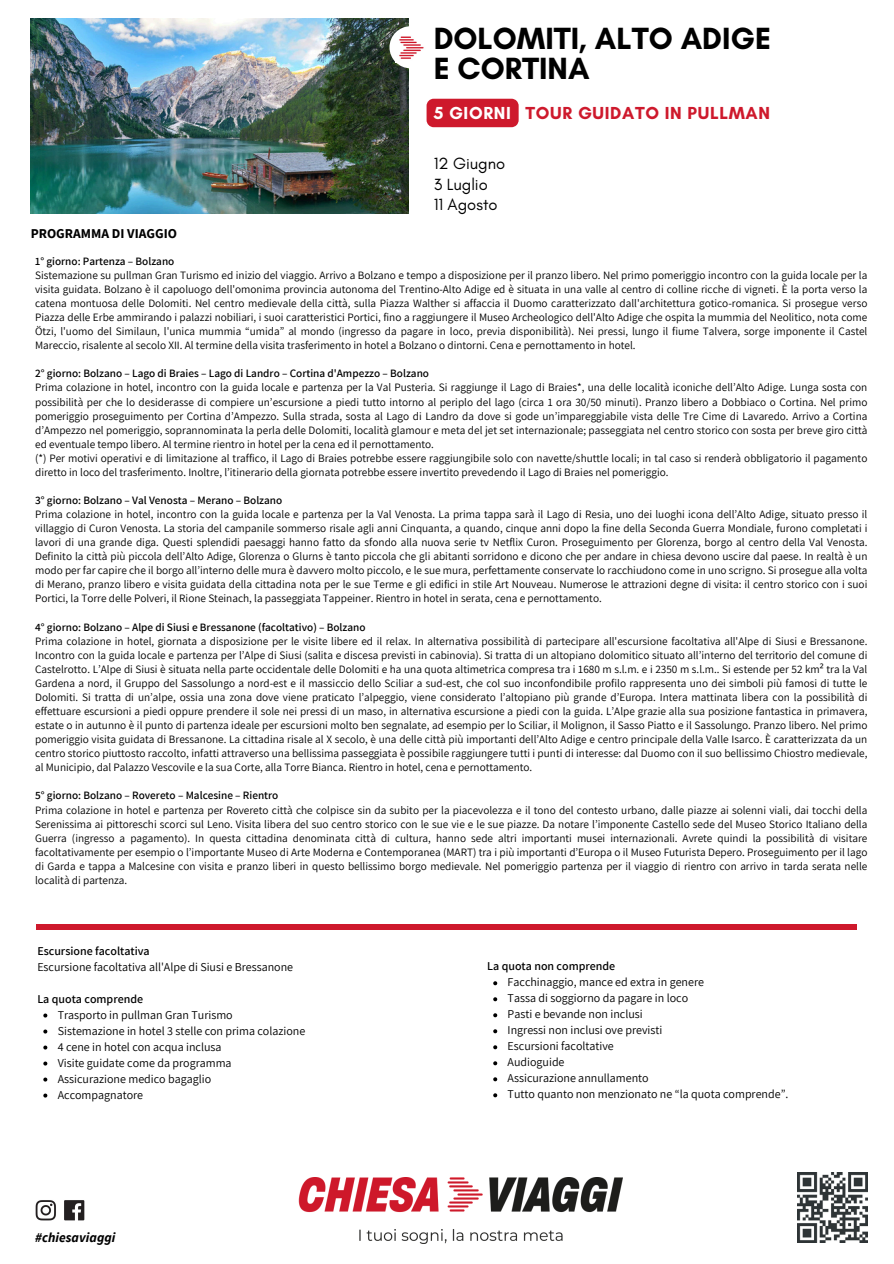
<style>
.page{position:relative;width:894px;height:1264px;background:#fff}
.page>*{position:absolute;margin:0;border:0;box-sizing:border-box;transform-origin:0 0}
.t1{font:700 31.2px/30.3px "Glacial Indifference";color:#000}
.t2{font:700 17.7px "Glacial Indifference";letter-spacing:.035em;color:#ce192c}
.t3{font:700 17.7px "Glacial Indifference";letter-spacing:.035em;color:#fff}
.t4{font:16.5px/20.2px "Glacial Indifference";color:#000}
.t5{font:700 13.5px "Source Sans Pro";color:#000}
.t6{font:italic 700 13.5px "Source Sans Pro";letter-spacing:.005em;color:#000}
.t7{font:12px "Assistant";color:#000}
.t8{font:600 12px "Assistant";color:#000}
.t9{font:11.25px/14.1px "Assistant";color:#000;text-align:justify}
.t10{font:600 11.25px "Assistant";color:#000}
.s1{font-family:"Noto Sans"}
</style>
<div class="page">
<div style="left:36px;top:924px;width:820px;height:5px;background:#ce192c"></div>
<img style="left:31px;top:19px;width:378px;height:195px">
<div style="left:389px;top:26px;width:42px;height:42px;background:#fff;border-radius:50%"></div>
<img style="left:395px;top:36px;width:29px;height:27px">
<img style="left:298px;top:1177px;width:324px;height:65px">
<img style="left:797px;top:1172px;width:70px;height:70px">
<img style="left:35px;top:1200px;width:50px;height:21px">
<svg style="left:43px;top:1013px;width:4px;height:4px"></svg>
<svg style="left:43px;top:1029px;width:4px;height:4px"></svg>
<svg style="left:43px;top:1045px;width:4px;height:4px"></svg>
<svg style="left:43px;top:1061px;width:4px;height:4px"></svg>
<svg style="left:43px;top:1077px;width:4px;height:4px"></svg>
<svg style="left:43px;top:1093px;width:4px;height:4px"></svg>
<svg style="left:493px;top:981px;width:4px;height:4px"></svg>
<svg style="left:493px;top:997px;width:4px;height:4px"></svg>
<svg style="left:493px;top:1013px;width:4px;height:4px"></svg>
<svg style="left:493px;top:1029px;width:4px;height:4px"></svg>
<svg style="left:493px;top:1045px;width:4px;height:4px"></svg>
<svg style="left:493px;top:1061px;width:4px;height:4px"></svg>
<svg style="left:493px;top:1077px;width:4px;height:4px"></svg>
<svg style="left:493px;top:1093px;width:4px;height:4px"></svg>
<div style="left:426px;top:99px;width:92px;height:28px;background:#ce192c"></div>
<p class="t1" style="left:433px;top:23px;width:339px">DOLOMITI, ALTO ADIGE<br>E CORTINA</p>
<p class="t3" style="left:433px;top:102px;width:79px">5 GIORNI</p>
<p class="t2" style="left:525px;top:102px;width:246px">TOUR GUIDATO IN PULLMAN</p>
<p class="t5" style="left:31px;top:225px;width:148px">PROGRAMMA DI VIAGGIO</p>
<p class="t4" style="left:433px;top:153px;width:73px">12 Giugno<br>3 Luglio<br>11 Agosto</p>
<h2 class="t10" style="left:35px;top:253px;width:141px">1° giorno: Partenza – Bolzano</h2>
<h3 class="t9" style="left:35px;top:268px;width:833px">Sistemazione su pullman Gran Turismo ed inizio del viaggio. Arrivo a Bolzano e tempo a disposizione per il pranzo libero. Nel primo pomeriggio incontro con la guida locale per la visita guidata. Bolzano è il capoluogo dell'omonima provincia autonoma del Trentino-Alto Adige ed è situata in una valle al centro di colline ricche di vigneti. È la porta verso la catena montuosa delle Dolomiti. Nel centro medievale della città, sulla Piazza Walther si affaccia il Duomo caratterizzato dall'architettura gotico-romanica. Si prosegue verso Piazza delle Erbe ammirando i palazzi nobiliari, i suoi caratteristici Portici, fino a raggiungere il Museo Archeologico dell'Alto Adige che ospita la mummia del Neolitico, nota come Ötzi, l'uomo del Similaun, l'unica mummia “umida” al mondo (ingresso da pagare in loco, previa disponibilità). Nei pressi, lungo il fiume Talvera, sorge imponente il Castel Mareccio, risalente al secolo XII. Al termine della visita trasferimento in hotel a Bolzano o dintorni. Cena e pernottamento in hotel.</h3>
<p class="t10" style="left:35px;top:366px;width:395px">2° giorno: Bolzano – Lago di Braies – Lago di Landro – Cortina d'Ampezzo – Bolzano</p>
<p class="t9" style="left:35px;top:380px;width:833px">Prima colazione in hotel, incontro con la guida locale e partenza per la Val Pusteria. Si raggiunge il Lago di Braies*, una delle località iconiche dell’Alto Adige. Lunga sosta con possibilità per che lo desiderasse di compiere un’escursione a piedi tutto intorno al periplo del lago (circa 1 ora 30/50 minuti). Pranzo libero a Dobbiaco o Cortina. Nel primo pomeriggio proseguimento per Cortina d’Ampezzo. Sulla strada, sosta al Lago di Landro da dove si gode un’impareggiabile vista delle Tre Cime di Lavaredo. Arrivo a Cortina d’Ampezzo nel pomeriggio, soprannominata la perla delle Dolomiti, località glamour e meta del jet set internazionale; passeggiata nel centro storico con sosta per breve giro città ed eventuale tempo libero. Al termine rientro in hotel per la cena ed il pernottamento.</p>
<p class="t9" style="left:35px;top:450px;width:833px">(*) Per motivi operativi e di limitazione al traffico, il Lago di Braies potrebbe essere raggiungibile solo con navette/shuttle locali; in tal caso si renderà obbligatorio il pagamento diretto in loco del trasferimento. Inoltre, l’itinerario della giornata potrebbe essere invertito prevedendo il Lago di Braies nel pomeriggio.</p>
<p class="t10" style="left:35px;top:492px;width:249px">3° giorno: Bolzano – Val Venosta – Merano – Bolzano</p>
<p class="t9" style="left:35px;top:507px;width:833px">Prima colazione in hotel, incontro con la guida locale e partenza per la Val Venosta. La prima tappa sarà il Lago di Resia, uno dei luoghi icona dell’Alto Adige, situato presso il villaggio di Curon Venosta. La storia del campanile sommerso risale agli anni Cinquanta, a quando, cinque anni dopo la fine della Seconda Guerra Mondiale, furono completati i lavori di una grande diga. Questi splendidi paesaggi hanno fatto da sfondo alla nuova serie tv Netflix Curon. Proseguimento per Glorenza, borgo al centro della Val Venosta.<br>Definito la città più piccola dell’Alto Adige, Glorenza o Glurns è tanto piccola che gli abitanti sorridono e dicono che per andare in chiesa devono uscire dal paese. In realtà è un modo per far capire che il borgo all’interno delle mura è davvero molto piccolo, e le sue mura, perfettamente conservate lo racchiudono come in uno scrigno. Si prosegue alla volta di Merano, pranzo libero e visita guidata della cittadina nota per le sue Terme e gli edifici in stile Art Nouveau. Numerose le attrazioni degne di visita: il centro storico con i suoi Portici, la Torre delle Polveri, il Rione Steinach, la passeggiata Tappeiner. Rientro in hotel in serata, cena e pernottamento.</p>
<p class="t10" style="left:35px;top:619px;width:332px">4° giorno: Bolzano – Alpe di Siusi e Bressanone (facoltativo) – Bolzano</p>
<p class="t9" style="left:35px;top:633px;width:833px">Prima colazione in hotel, giornata a disposizione per le visite libere ed il relax. In alternativa possibilità di partecipare all'escursione facoltativa all'Alpe di Siusi e Bressanone.<br>Incontro con la guida locale e partenza per l’Alpe di Siusi (salita e discesa previsti in cabinovia). Si tratta di un altopiano dolomitico situato all’interno del territorio del comune di Castelrotto. L’Alpe di Siusi è situata nella parte occidentale delle Dolomiti e ha una quota altimetrica compresa tra i 1680 m s.l.m. e i 2350 m s.l.m.. Si estende per 52 km<span class="s1">²</span> tra la Val Gardena a nord, il Gruppo del Sassolungo a nord-est e il massiccio dello Sciliar a sud-est, che col suo inconfondibile profilo rappresenta uno dei simboli più famosi di tutte le Dolomiti. Si tratta di un’alpe, ossia una zona dove viene praticato l’alpeggio, viene considerato l’altopiano più grande d’Europa. Intera mattinata libera con la possibilità di effettuare escursioni a piedi oppure prendere il sole nei pressi di un maso, in alternativa escursione a piedi con la guida. L’Alpe grazie alla sua posizione fantastica in primavera, estate o in autunno è il punto di partenza ideale per escursioni molto ben segnalate, ad esempio per lo Sciliar, il Molignon, il Sasso Piatto e il Sassolungo. Pranzo libero. Nel primo pomeriggio visita guidata di Bressanone. La cittadina risale al X secolo, è una delle città più importanti dell’Alto Adige e centro principale della Valle Isarco. È caratterizzata da un centro storico piuttosto raccolto, infatti attraverso una bellissima passeggiata è possibile raggiungere tutti i punti di interesse: dal Duomo con il suo bellissimo Chiostro medievale, al Municipio, dal Palazzo Vescovile e la sua Corte, alla Torre Bianca. Rientro in hotel, cena e pernottamento.</p>
<p class="t10" style="left:35px;top:788px;width:245px">5° giorno: Bolzano – Rovereto – Malcesine – Rientro</p>
<p class="t9" style="left:35px;top:802px;width:833px">Prima colazione in hotel e partenza per Rovereto città che colpisce sin da subito per la piacevolezza e il tono del contesto urbano, dalle piazze ai solenni viali, dai tocchi della Serenissima ai pittoreschi scorci sul Leno. Visita libera del suo centro storico con le sue vie e le sue piazze. Da notare l’imponente Castello sede del Museo Storico Italiano della Guerra (ingresso a pagamento). In questa cittadina denominata città di cultura, hanno sede altri importanti musei internazionali. Avrete quindi la possibilità di visitare facoltativamente per esempio o l’importante Museo di Arte Moderna e Contemporanea (MART) tra i più importanti d’Europa o il Museo Futurista Depero. Proseguimento per il lago di Garda e tappa a Malcesine con visita e pranzo liberi in questo bellissimo borgo medievale. Nel pomeriggio partenza per il viaggio di rientro con arrivo in tarda serata nelle località di partenza.</p>
<h5 class="t8" style="left:37px;top:943px;width:114px">Escursione facoltativa</h5>
<p class="t7" style="left:37px;top:959px;width:257px">Escursione facoltativa all'Alpe di Siusi e Bressanone</p>
<p class="t8" style="left:37px;top:990px;width:107px">La quota comprende</p>
<p class="t7" style="left:58px;top:1006px;width:176px">Trasporto in pullman Gran Turismo</p>
<p class="t7" style="left:58px;top:1022px;width:249px">Sistemazione in hotel 3 stelle con prima colazione</p>
<p class="t7" style="left:58px;top:1038px;width:165px">4 cene in hotel con acqua inclusa</p>
<p class="t7" style="left:58px;top:1054px;width:175px">Visite guidate come da programma</p>
<h6 class="t7" style="left:58px;top:1070px;width:155px">Assicurazione medico bagaglio</h6>
<p class="t7" style="left:58px;top:1086px;width:87px">Accompagnatore</p>
<p class="t6" style="left:35px;top:1228px;width:82px">#chiesaviaggi</p>
<p class="t8" style="left:487px;top:958px;width:129px">La quota non comprende</p>
<p class="t7" style="left:507px;top:974px;width:198px">Facchinaggio, mance ed extra in genere</p>
<p class="t7" style="left:507px;top:990px;width:182px">Tassa di soggiorno da pagare in loco</p>
<p class="t7" style="left:507px;top:1006px;width:136px">Pasti e bevande non inclusi</p>
<p class="t7" style="left:507px;top:1022px;width:156px">Ingressi non inclusi ove previsti</p>
<p class="t7" style="left:507px;top:1038px;width:108px">Escursioni facoltative</p>
<p class="t7" style="left:507px;top:1054px;width:58px">Audioguide</p>
<h6 class="t7" style="left:507px;top:1070px;width:142px">Assicurazione annullamento</h6>
<p class="t7" style="left:507px;top:1086px;width:282px">Tutto quanto non menzionato ne “la quota comprende”.</p>
</div>
